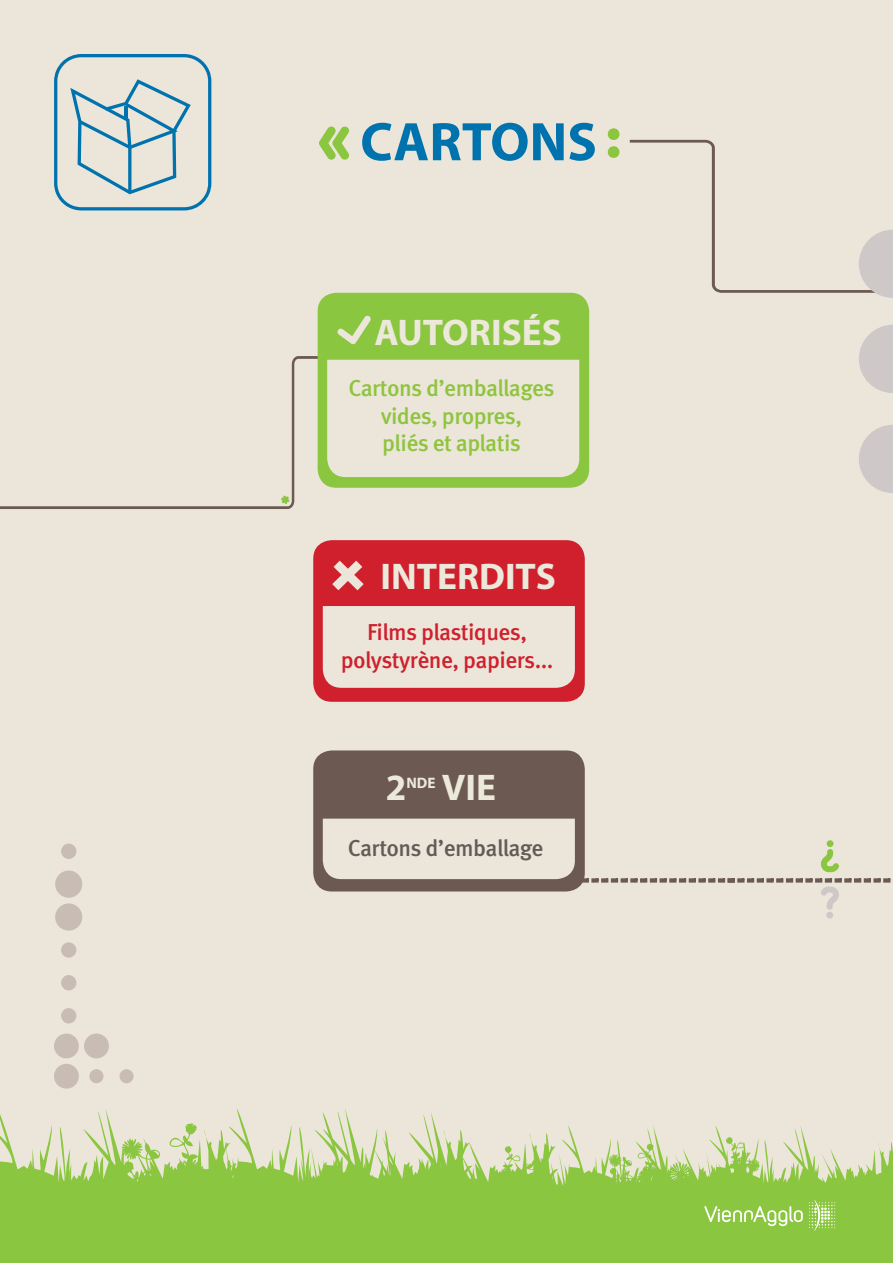
<style>
.page{position:relative;width:893px;height:1263px;background:#ebe6d9}
.page>*{position:absolute;margin:0;border:0;box-sizing:border-box;transform-origin:0 0}
.t1{font:700 54.75px "Myriad Pro";color:#0073ae}
.t2{font:700 37.2px "Myriad Pro";color:#ece9db}
.t3{font:500 22.95px/27.6px "Meta Pro";letter-spacing:-.025em;color:#8fc43e;text-align:center}
.t4{font:500 22.95px/27.6px "Meta Pro";letter-spacing:-.025em;color:#d0202e;text-align:center}
.t5{font:500 22.95px "Meta Pro";letter-spacing:-.025em;color:#655a57}
.t6{font:700 15.15px "Myriad Pro";color:#ece9db}
</style>
<div class="page">
<div style="left:54px;top:1033px;width:25px;height:25px;background:#c9bcb4;border-radius:50%"></div>
<div style="left:54px;top:1064px;width:25px;height:25px;background:#c9bcb4;border-radius:50%"></div>
<div style="left:84px;top:1033px;width:25px;height:25px;background:#c9bcb4;border-radius:50%"></div>
<div style="left:89px;top:1069px;width:14px;height:14px;background:#c9bcb4;border-radius:50%"></div>
<div style="left:120px;top:1069px;width:14px;height:14px;background:#c9bcb4;border-radius:50%"></div>
<div style="left:55px;top:870px;width:27px;height:28px;background:#c9bcb4;border-radius:50%"></div>
<div style="left:55px;top:903px;width:27px;height:28px;background:#c9bcb4;border-radius:50%"></div>
<div style="left:61px;top:942px;width:15px;height:16px;background:#c9bcb4;border-radius:50%"></div>
<div style="left:61px;top:975px;width:15px;height:15px;background:#c9bcb4;border-radius:50%"></div>
<div style="left:61px;top:1008px;width:15px;height:15px;background:#c9bcb4;border-radius:50%"></div>
<div style="left:61px;top:843px;width:15px;height:16px;background:#c9bcb4;border-radius:50%"></div>
<div style="left:0;top:1192px;width:893px;height:71px;background:#8bc640"></div>
<svg style="left:0;top:356px;width:318px;height:153px"></svg>
<svg style="left:0;top:1108px;width:893px;height:123px"></svg>
<div style="left:313px;top:750px;width:272px;height:141px;background:#6b5952;border-radius:19px"></div>
<svg style="left:323px;top:819px;width:568px;height:99px"></svg>
<svg style="left:608px;top:128px;width:11px;height:30px"></svg>
<svg style="left:319px;top:127px;width:30px;height:33px"></svg>
<svg style="left:54px;top:54px;width:157px;height:156px"></svg>
<div style="left:318px;top:293px;width:271px;height:195px;background:#8bc640;border-radius:19px"></div>
<div style="left:327px;top:360px;width:252px;height:117px;background:#ebe6d9"></div>
<svg style="left:337px;top:315px;width:34px;height:29px"></svg>
<div style="left:313px;top:540px;width:272px;height:162px;background:#d0202e;border-radius:19px"></div>
<div style="left:323px;top:606px;width:252px;height:82px;background:#ebe6d9"></div>
<svg style="left:332px;top:561px;width:32px;height:29px"></svg>
<svg style="left:859px;top:425px;width:34px;height:68px"></svg>
<svg style="left:859px;top:325px;width:34px;height:68px"></svg>
<svg style="left:630px;top:140px;width:263px;height:158px"></svg>
<h1 class="t1" style="left:360px;top:106px;width:238px">CARTONS</h1>
<h2 class="t2" style="left:374px;top:308px;width:189px">AUTORISÉS</h2>
<p class="t3" style="left:348px;top:375px;width:208px">Cartons d’emballages vides, propres,<br>pliés et aplatis</p>
<h2 class="t2" style="left:380px;top:552px;width:177px">INTERDITS</h2>
<p class="t4" style="left:341px;top:619px;width:214px">Films plastiques, polystyrène, papiers...</p>
<h2 class="t2" style="left:386px;top:764px;width:22px">2</h2>
<p class="t6" style="left:406px;top:773px;width:31px">nde</p>
<h2 class="t2" style="left:442px;top:764px;width:56px">VIE</h2>
<p class="t5" style="left:348px;top:833px;width:197px">Cartons d’emballage</p>
</div>
